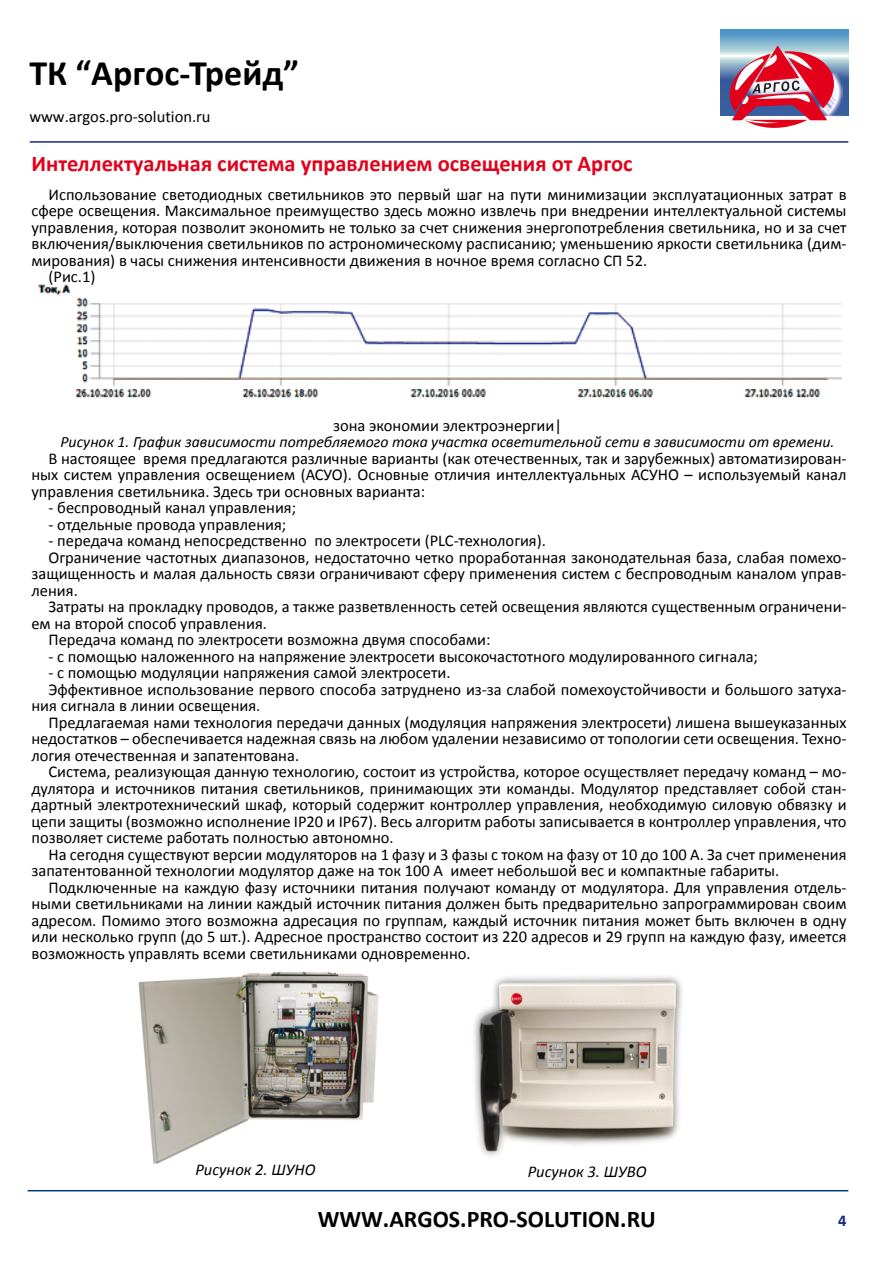
<style>
.page{position:relative;width:893px;height:1263px;background:#fff}
.page>*{position:absolute;margin:0;border:0;box-sizing:border-box;transform-origin:0 0}
.t1{font:700 36px "Calibri";color:#000}
.t2{font:700 24px "Calibri";color:#000}
.t3{font:700 22.5px "Calibri";color:#e2001a}
.t4{font:16.5px/16.5px "Calibri";color:#000;text-align:justify}
.t5{font:italic 16.5px "Calibri";color:#000}
.t6{font:700 16.5px "Calibri";color:#162983}
.t7{font:italic 15.75px "Calibri";color:#000}
</style>
<div class="page">
<svg style="left:721px;top:30px;width:127px;height:86px;background:#6d9ec5"></svg>
<img style="left:834px;top:73px;width:8px;height:44px">
<svg style="left:730px;top:46px;width:104px;height:82px"></svg>
<hr style="left:30px;top:141px;width:818px;height:2px;background:#162983">
<hr style="left:28px;top:1190px;width:820px;height:1px;background:#003882">
<img style="left:38px;top:284px;width:804px;height:114px">
<img style="left:473px;top:976px;width:209px;height:180px">
<img style="left:138px;top:971px;width:241px;height:193px">
<h1 class="t1" style="left:29px;top:50px;width:271px">ТК “Аргос-Трейд”</h1>
<p class="t4" style="left:29px;top:108px;width:183px">www.argos.pro-solution.ru</p>
<h3 class="t3" style="left:31px;top:149px;width:603px">Интеллектуальная система управлением освещения от Аргос</h3>
<p class="t4" style="left:48px;top:185px;width:800px">Использование светодиодных светильников это первый шаг на пути минимизации эксплуатационных затрат в</p>
<p class="t4" style="left:31px;top:202px;width:817px">сфере освещения. Максимальное преимущество здесь можно извлечь при внедрении интеллектуальной системы</p>
<p class="t4" style="left:31px;top:218px;width:817px">управления, которая позволит экономить не только за счет снижения энергопотребления светильника, но и за счет</p>
<p class="t4" style="left:31px;top:235px;width:817px">включения/выключения светильников по астрономическому расписанию; уменьшению яркости светильника (дим-</p>
<p class="t4" style="left:31px;top:251px;width:617px">мирования) в часы снижения интенсивности движения в ночное время согласно СП 52.</p>
<p class="t4" style="left:48px;top:268px;width:48px">(Рис.1)</p>
<p class="t4" style="left:333px;top:416px;width:231px">зона экономии электроэнергии|</p>
<p class="t7" style="left:61px;top:432px;width:775px">Рисунок 1. График зависимости потребляемого тока участка осветительной сети в зависимости от времени.</p>
<p class="t4" style="left:31px;top:449px;width:817px;text-indent:17px">В настоящее время предлагаются различные варианты (как отечественных, так и зарубежных) автоматизирован&shy;ных систем управления освещением (АСУО). Основные отличия интеллектуальных АСУНО – используемый канал управления светильника. Здесь три основных варианта:</p>
<p class="t4" style="left:48px;top:499px;width:249px">- беспроводный канал управления;</p>
<p class="t4" style="left:48px;top:515px;width:239px">- отдельные провода управления;</p>
<p class="t4" style="left:48px;top:532px;width:499px">- передача команд непосредственно по электросети (PLC-технология).</p>
<p class="t4" style="left:48px;top:548px;width:800px">Ограничение частотных диапазонов, недостаточно четко проработанная законодательная база, слабая помехо-</p>
<p class="t4" style="left:31px;top:565px;width:817px">защищенность и малая дальность связи ограничивают сферу применения систем с беспроводным каналом управ-</p>
<p class="t4" style="left:31px;top:581px;width:48px">ления.</p>
<p class="t4" style="left:48px;top:598px;width:800px">Затраты на прокладку проводов, а также разветвленность сетей освещения являются существенным ограничени-</p>
<p class="t4" style="left:31px;top:614px;width:237px">ем на второй способ управления.</p>
<p class="t4" style="left:48px;top:631px;width:444px">Передача команд по электросети возможна двумя способами:</p>
<p class="t4" style="left:48px;top:647px;width:711px">- с помощью наложенного на напряжение электросети высокочастотного модулированного сигнала;</p>
<p class="t4" style="left:48px;top:664px;width:404px">- с помощью модуляции напряжения самой электросети.</p>
<p class="t4" style="left:48px;top:680px;width:800px">Эффективное использование первого способа затруднено из-за слабой помехоустойчивости и большого затуха-</p>
<p class="t4" style="left:31px;top:697px;width:230px">ния сигнала в линии освещения.</p>
<p class="t4" style="left:48px;top:713px;width:800px">Предлагаемая нами технология передачи данных (модуляция напряжения электросети) лишена вышеуказанных</p>
<p class="t4" style="left:31px;top:730px;width:817px">недостатков – обеспечивается надежная связь на любом удалении независимо от топологии сети освещения. Техно-</p>
<p class="t4" style="left:31px;top:746px;width:269px">логия отечественная и запатентована.</p>
<p class="t4" style="left:48px;top:763px;width:800px">Система, реализующая данную технологию, состоит из устройства, которое осуществляет передачу команд – мо-</p>
<p class="t4" style="left:31px;top:779px;width:817px">дулятора и источников питания светильников, принимающих эти команды. Модулятор представляет собой стан-</p>
<p class="t4" style="left:31px;top:796px;width:817px">дартный электротехнический шкаф, который содержит контроллер управления, необходимую силовую обвязку и</p>
<p class="t4" style="left:31px;top:812px;width:817px">цепи защиты (возможно исполнение IP20 и IP67). Весь алгоритм работы записывается в контроллер управления, что</p>
<p class="t4" style="left:31px;top:829px;width:364px">позволяет системе работать полностью автономно.</p>
<p class="t4" style="left:48px;top:845px;width:800px">На сегодня существуют версии модуляторов на 1 фазу и 3 фазы с током на фазу от 10 до 100 А. За счет применения</p>
<p class="t4" style="left:31px;top:862px;width:749px">запатентованной технологии модулятор даже на ток 100 А имеет небольшой вес и компактные габариты.</p>
<p class="t4" style="left:48px;top:878px;width:800px">Подключенные на каждую фазу источники питания получают команду от модулятора. Для управления отдель-</p>
<p class="t4" style="left:31px;top:895px;width:817px">ными светильниками на линии каждый источник питания должен быть предварительно запрограммирован своим</p>
<p class="t4" style="left:31px;top:911px;width:817px">адресом. Помимо этого возможна адресация по группам, каждый источник питания может быть включен в одну</p>
<p class="t4" style="left:31px;top:928px;width:817px">или несколько групп (до 5 шт.). Адресное пространство состоит из 220 адресов и 29 групп на каждую фазу, имеется</p>
<p class="t4" style="left:31px;top:944px;width:441px">возможность управлять всеми светильниками одновременно.</p>
<p class="t5" style="left:195px;top:1159px;width:122px">Рисунок 2. ШУНО</p>
<p class="t5" style="left:528px;top:1162px;width:120px">Рисунок 3. ШУВО</p>
<h2 class="t2" style="left:318px;top:1202px;width:340px">WWW.ARGOS.PRO-SOLUTION.RU</h2>
<p class="t6" style="left:838px;top:1210px;width:10px">4</p>
</div>
